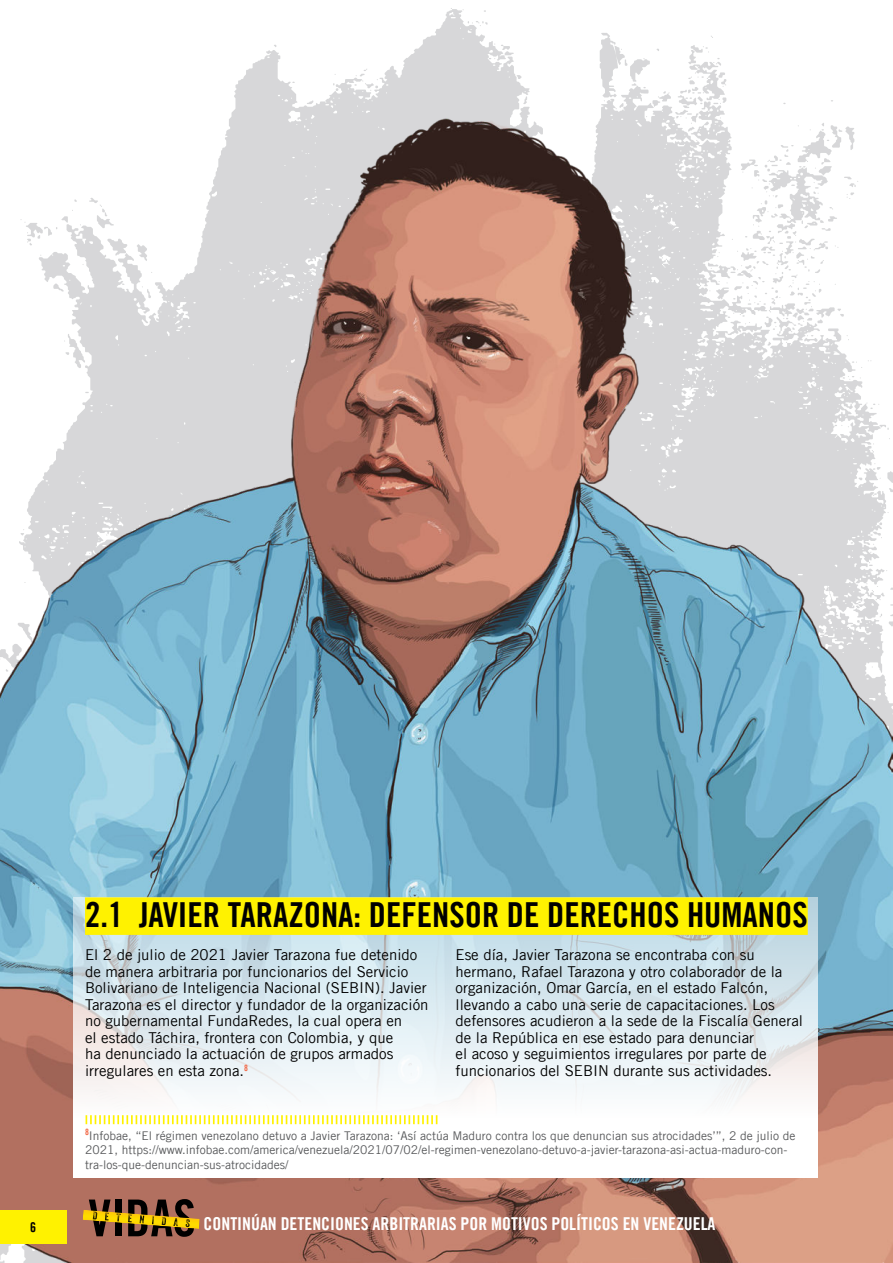
<style>
.page{position:relative;width:893px;height:1263px;background:#fff}
.page>*{position:absolute;margin:0;border:0;box-sizing:border-box;transform-origin:0 0}
.t1{font:34.5px "Amnesty Trade Gothic Bd Cn 20";color:#000}
.t2{font:17.85px "Amnesty Trade Gothic Bd Cn 20";color:#fff}
.t3{font:15px/16.5px "Amnesty Trade Gothic";color:#000}
.t4{font:13.5px "Amnesty Trade Gothic Bd Cn 20";color:#000}
.t5{font:12px/14.4px "Amnesty Trade Gothic";color:#58595b}
</style>
<div class="page">
<img style="left:0;top:8px;width:893px;height:1255px">
<svg style="left:73px;top:897px;width:744px;height:281px"></svg>
<svg style="left:83px;top:1199px;width:117px;height:38px;background:#835e27"></svg>
<div style="left:0;top:1210px;width:66px;height:33px;background:#fff200"></div>
<div style="left:85px;top:897px;width:723px;height:38px;background:#fff200"></div>
<svg style="left:86px;top:1115px;width:351px;height:9px"></svg>
<h1 class="t1" style="left:85px;top:901px;width:724px">2.1 JAVIER TARAZONA: DEFENSOR DE DERECHOS HUMANOS</h1>
<p class="t3" style="left:85px;top:946px;width:345px">El 2 de julio de 2021 Javier Tarazona fue detenido de manera arbitraria por funcionarios del Servicio Bolivariano de Inteligencia Nacional (SEBIN). Javier Tarazona es el director y fundador de la organización no gubernamental FundaRedes, la cual opera en<br>el estado Táchira, frontera con Colombia, y que<br>ha denunciado la actuación de grupos armados irregulares en esta zona.<sup>8</sup></p>
<p class="t3" style="left:455px;top:948px;width:349px">Ese día, Javier Tarazona se encontraba con su hermano, Rafael Tarazona y otro colaborador de la organización, Omar García, en el estado Falcón, llevando a cabo una serie de capacitaciones. Los defensores acudieron a la sede de la Fiscalía General de la República en ese estado para denunciar<br>el acoso y seguimientos irregulares por parte de funcionarios del SEBIN durante sus actividades.</p>
<p class="t5" style="left:85px;top:1128px;width:712px"><sup>8</sup>Infobae, “El régimen venezolano detuvo a Javier Tarazona: ‘Así actúa Maduro contra los que denuncian sus atrocidades’”, 2 de julio de<br>2021, https://www.infobae.com/america/venezuela/2021/07/02/el-regimen-venezolano-detuvo-a-javier-tarazona-asi-actua-maduro-con&shy;tra-los-que-denuncian-sus-atrocidades/</p>
<p class="t4" style="left:30px;top:1222px;width:7px">6</p>
<p class="t2" style="left:204px;top:1214px;width:513px">CONTINÚAN DETENCIONES ARBITRARIAS POR MOTIVOS POLÍTICOS EN VENEZUELA</p>
</div>
